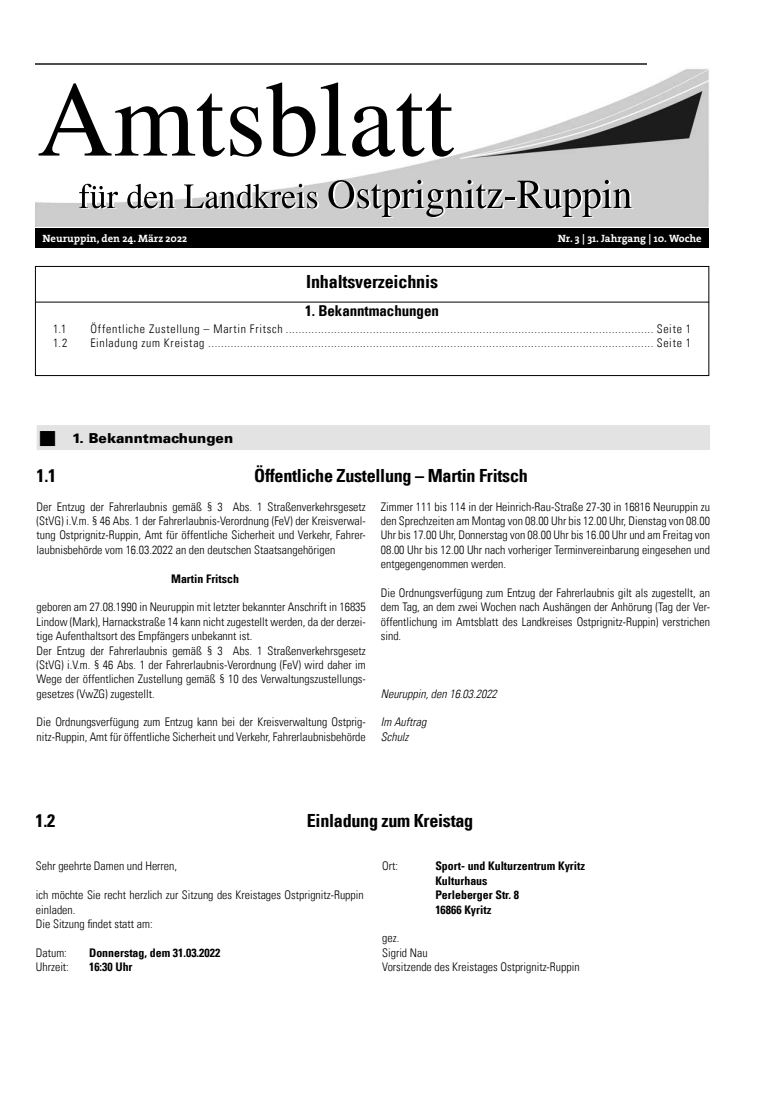
<style>
.page{position:relative;width:762px;height:1117px;background:#fff}
.page>*{position:absolute;margin:0;border:0;box-sizing:border-box;transform-origin:0 0}
.Überschrift_2{font:700 condensed 18.12px "Univers LT";letter-spacing:-.015em;color:#000}
.Inhaltsverzeichnis{font:700 condensed 18.12px "Univers LT";letter-spacing:-.01em;color:#000}
.t1{font:700 condensed 15px "Univers LT";letter-spacing:-.005em;color:#000}
.t2{font:900 13.75px "Univers LT";color:#000}
.Text{font:300 condensed 11.88px/14.4px "Univers LT";color:#000;text-align:justify}
.Text-2{font:700 condensed 11.88px "Univers LT";color:#000}
.Text-3{font:italic 300 condensed 11.88px "Univers LT";color:#000}
.Text-4{font:300 condensed 11.88px "Univers LT";letter-spacing:.06em;color:#000}
.Text-5{font:300 condensed 11.88px "Univers LT";letter-spacing:.055em;color:#000}
.Titel__Datum__Ausgab{font:700 10.62px "The Serif";color:#fff}
</style>
<div class="page">
<img style="left:35px;top:69px;width:674px;height:158px">
<hr style="left:36px;top:63px;width:611px;height:2px;background:#4d4d4d">
<svg style="left:39px;top:82px;width:417px;height:75px"></svg>
<svg style="left:79px;top:184px;width:41px;height:25px"></svg>
<svg style="left:127px;top:184px;width:49px;height:25px"></svg>
<svg style="left:184px;top:184px;width:135px;height:25px"></svg>
<svg style="left:328px;top:180px;width:305px;height:38px;background:#a7a7a7"></svg>
<div style="left:35px;top:228px;width:674px;height:19px;background:#000"></div>
<div style="left:35px;top:266px;width:674px;height:110px;border:1px solid #000"></div>
<hr style="left:36px;top:302px;width:673px;height:1px;background:#000">
<div style="left:37px;top:425px;width:673px;height:25px;background:#e3e3e3"></div>
<p class="Titel__Datum__Ausgab" style="left:43px;top:229px;width:146px">Neuruppin, den 24. März 2022</p>
<p class="Titel__Datum__Ausgab" style="left:558px;top:229px;width:145px">Nr. 3 | 31. Jahrgang | 10. Woche</p>
<p class="Inhaltsverzeichnis" style="left:306px;top:270px;width:133px">Inhaltsverzeichnis</p>
<p class="t1" style="left:305px;top:302px;width:135px">1. Bekanntmachungen</p>
<p class="Text" style="left:53px;top:321px;width:15px">1.1</p>
<p class="Text-4" style="left:90px;top:322px;width:194px">Öffentliche Zustellung – Martin Fritsch</p>
<p class="Text" style="left:657px;top:321px;width:36px">Seite 1</p>
<p class="Text" style="left:53px;top:336px;width:16px">1.2</p>
<p class="Text-5" style="left:90px;top:336px;width:116px">Einladung zum Kreistag</p>
<p class="Text" style="left:657px;top:336px;width:36px">Seite 1</p>
<p class="t2" style="left:72px;top:429px;width:163px">1. Bekanntmachungen</p>
<p class="Überschrift_2" style="left:37px;top:464px;width:21px">1.1</p>
<p class="Überschrift_2" style="left:254px;top:464px;width:275px">Öffentliche Zustellung – Martin Fritsch</p>
<p class="Text" style="left:37px;top:499px;width:331px">Der Entzug der Fahrerlaubnis gemäß § 3 Abs. 1 Straßenverkehrsgesetz (StVG) i.V.m. § 46 Abs. 1 der Fahrerlaubnis-Verordnung (FeV) der Kreisverwal&shy;tung Ostprignitz-Ruppin, Amt für öffentliche Sicherheit und Verkehr, Fahrer&shy;laubnisbehörde vom 16.03.2022 an den deutschen Staatsangehörigen</p>
<p class="Text-2" style="left:171px;top:571px;width:69px">Martin Fritsch</p>
<p class="Text" style="left:37px;top:600px;width:331px">geboren am 27.08.1990 in Neuruppin mit letzter bekannter Anschrift in 16835<br>Lindow (Mark), Harnackstraße 14 kann nicht zugestellt werden, da der derzei&shy;tige Aufenthaltsort des Empfängers unbekannt ist.</p>
<p class="Text" style="left:37px;top:643px;width:331px">Der Entzug der Fahrerlaubnis gemäß § 3 Abs. 1 Straßenverkehrsgesetz (StVG) i.V.m. § 46 Abs. 1 der Fahrerlaubnis-Verordnung (FeV) wird daher im Wege der öffentlichen Zustellung gemäß § 10 des Verwaltungszustellungs&shy;gesetzes (VwZG) zugestellt.</p>
<p class="Text" style="left:37px;top:715px;width:331px">Die Ordnungsverfügung zum Entzug kann bei der Kreisverwaltung Ostprig&shy;nitz-Ruppin, Amt für öffentliche Sicherheit und Verkehr, Fahrerlaubnisbehörde</p>
<p class="Text" style="left:381px;top:499px;width:331px">Zimmer 111 bis 114 in der Heinrich-Rau-Straße 27-30 in 16816 Neuruppin zu den Sprechzeiten am Montag von 08.00 Uhr bis 12.00 Uhr, Dienstag von 08.00<br>Uhr bis 17.00 Uhr, Donnerstag von 08.00 Uhr bis 16.00 Uhr und am Freitag von 08.00 Uhr bis 12.00 Uhr nach vorheriger Terminvereinbarung eingesehen und entgegengenommen werden.</p>
<p class="Text" style="left:381px;top:585px;width:331px">Die Ordnungsverfügung zum Entzug der Fahrerlaubnis gilt als zugestellt, an dem Tag, an dem zwei Wochen nach Aushängen der Anhörung (Tag der Ver&shy;öffentlichung im Amtsblatt des Landkreises Ostprignitz-Ruppin) verstrichen sind.</p>
<p class="Text-3" style="left:381px;top:686px;width:118px">Neuruppin, den 16.03.2022</p>
<p class="Text-3" style="left:381px;top:715px;width:47px">Im Auftrag</p>
<p class="Text-3" style="left:381px;top:729px;width:29px">Schulz</p>
<p class="Überschrift_2" style="left:36px;top:809px;width:21px">1.2</p>
<p class="Überschrift_2" style="left:307px;top:809px;width:168px">Einladung zum Kreistag</p>
<p class="Text" style="left:36px;top:858px;width:143px">Sehr geehrte Damen und Herren,</p>
<p class="Text" style="left:36px;top:887px;width:329px">ich möchte Sie recht herzlich zur Sitzung des Kreistages Ostprignitz-Ruppin einladen.</p>
<p class="Text" style="left:36px;top:916px;width:118px">Die Sitzung findet statt am:</p>
<p class="Text" style="left:36px;top:945px;width:33px">Datum:</p>
<p class="Text-2" style="left:89px;top:944px;width:133px">Donnerstag, dem 31.03.2022</p>
<p class="Text" style="left:36px;top:959px;width:34px">Uhrzeit:</p>
<p class="Text-2" style="left:89px;top:959px;width:45px">16:30 Uhr</p>
<p class="Text" style="left:382px;top:858px;width:17px">Ort:</p>
<p class="Text-2" style="left:435px;top:858px;width:151px">Sport- und Kulturzentrum Kyritz</p>
<p class="Text-2" style="left:435px;top:873px;width:54px">Kulturhaus</p>
<p class="Text-2" style="left:435px;top:887px;width:85px">Perleberger Str. 8</p>
<p class="Text-2" style="left:435px;top:901px;width:58px">16866 Kyritz</p>
<p class="Text" style="left:382px;top:930px;width:19px">gez.</p>
<p class="Text" style="left:382px;top:945px;width:47px">Sigrid Nau</p>
<p class="Text" style="left:382px;top:959px;width:199px">Vorsitzende des Kreistages Ostprignitz-Ruppin</p>
</div>
